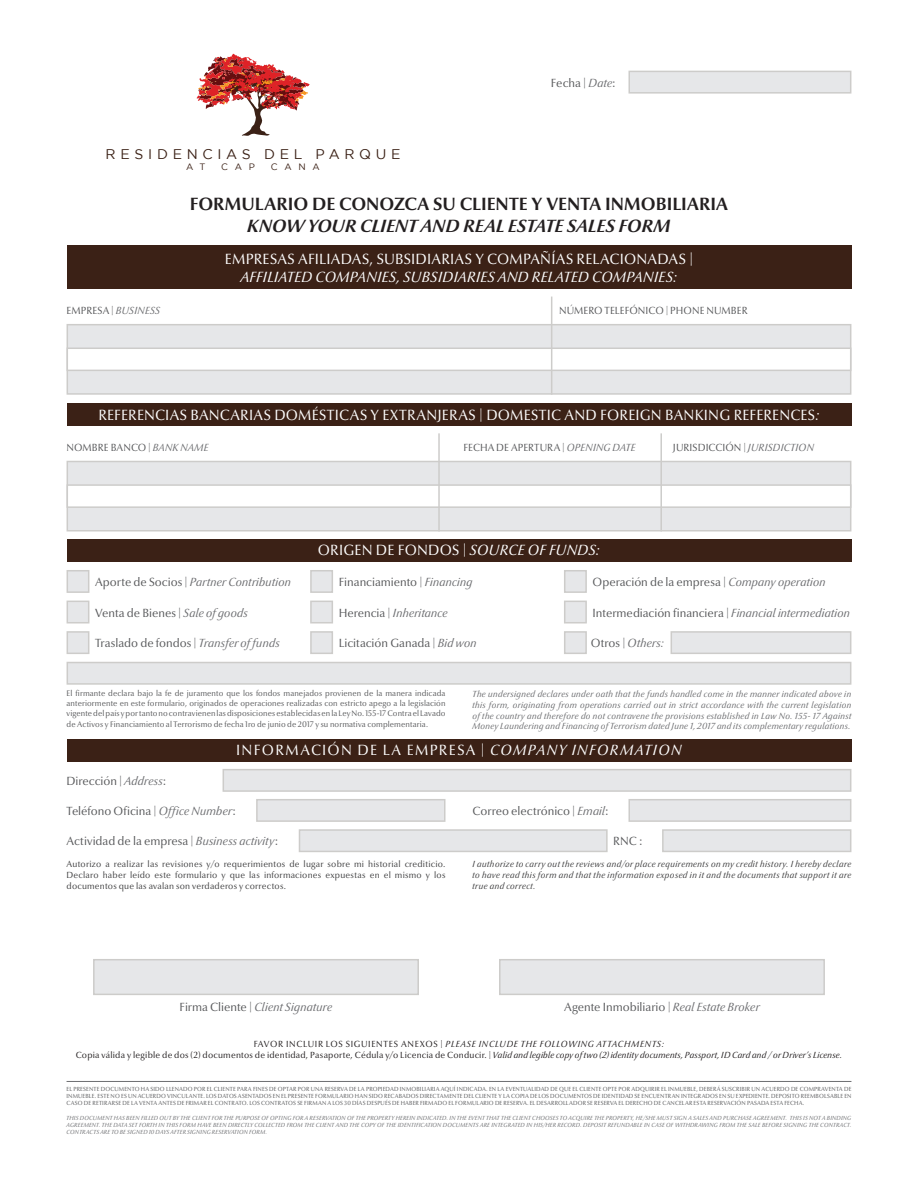
<style>
.page{position:relative;width:918px;height:1188px;background:#fff}
.page>*{position:absolute;margin:0;border:0;box-sizing:border-box;transform-origin:0 0}
.t1{font:700 18px "Optima Nova LT";color:#231f20}
.t2{font:italic 700 18px "Optima Nova LT";letter-spacing:.005em;color:#231f20}
.t3{font:15px "Optima Nova LT";letter-spacing:.02em;color:#fff}
.t4{font:italic 15px "Optima Nova LT";letter-spacing:.015em;color:#fff}
.t5{font:15px "Optima Nova LT";letter-spacing:.09em;color:#fff}
.t6{font:13.95px "Gotham";letter-spacing:.335em;color:#3b2116}
.t7{font:12px "Optima Nova LT";color:#57585a}
.t8{font:italic 12px "Optima Nova LT";letter-spacing:.005em;color:#6c6d70}
.t9{font:10.5px "Optima Nova LT";letter-spacing:.005em;color:#57585a;scale:.96 1}
.t10{font:9.3px "Gotham";letter-spacing:.73em;color:#3b2116}
.t11{font:italic 9px/10.8px "Optima Nova LT";letter-spacing:.025em;color:#6c6d70;text-align:justify}
.t12{font:9px/10.8px "Optima Nova LT";letter-spacing:.025em;color:#231f20;text-align:center}
.t13{font:9px/10.8px "Optima Nova LT";letter-spacing:.025em;color:#3e3e3f;text-align:justify}
.t14{font:italic 9px/10.8px "Optima Nova LT";letter-spacing:.035em;color:#3e3e3f;text-align:justify}
.t15{font:8.25px/9.9px "Optima Nova LT";letter-spacing:.015em;color:#57585a;text-align:justify;scale:.95 1}
.t16{font:6px/7.2px "Optima Nova LT";letter-spacing:.025em;color:#57585a;text-align:justify;scale:.96 1}
.t17{font:italic 6px/7.2px "Optima Nova LT";letter-spacing:.025em;color:#6c6d70;text-align:justify;scale:.96 1}
.s1{font-style:italic;color:#6c6d70}
.s2{font-style:italic}
.s3{font-style:normal;color:#57585a}
</style>
<div class="page">
<div style="left:499px;top:959px;width:326px;height:36px;background:#e6e7e9;border:2px solid #cdccca"></div>
<div style="left:93px;top:959px;width:326px;height:36px;background:#e6e7e9;border:2px solid #cdccca"></div>
<hr style="left:67px;top:1081px;width:784px;height:1px;background:#6c6d70">
<div style="left:67px;top:245px;width:784px;height:44px;background:#3b2116"></div>
<div style="left:67px;top:324px;width:784px;height:71px;background:#e6e7e9;border:2px solid #cdccca"></div>
<div style="left:67px;top:348px;width:784px;height:23px;background:#fff;border:2px solid #cdccca"></div>
<hr style="left:551px;top:297px;width:1px;height:98px;background:#cdccca">
<div style="left:67px;top:403px;width:784px;height:22px;background:#3b2116"></div>
<div style="left:67px;top:461px;width:784px;height:71px;background:#e6e7e9;border:2px solid #cdccca"></div>
<div style="left:67px;top:484px;width:784px;height:24px;background:#fff;border:2px solid #cdccca"></div>
<hr style="left:660px;top:433px;width:2px;height:99px;background:#cdccca">
<hr style="left:438px;top:433px;width:2px;height:99px;background:#cdccca">
<div style="left:67px;top:539px;width:784px;height:23px;background:#3b2116"></div>
<div style="left:67px;top:570px;width:22px;height:23px;background:#e6e7e9;border:2px solid #cdccca"></div>
<div style="left:67px;top:601px;width:22px;height:22px;background:#e6e7e9;border:2px solid #cdccca"></div>
<div style="left:67px;top:631px;width:22px;height:23px;background:#e6e7e9;border:2px solid #cdccca"></div>
<div style="left:310px;top:570px;width:23px;height:23px;background:#e6e7e9;border:2px solid #cdccca"></div>
<div style="left:310px;top:601px;width:23px;height:22px;background:#e6e7e9;border:2px solid #cdccca"></div>
<div style="left:310px;top:631px;width:23px;height:23px;background:#e6e7e9;border:2px solid #cdccca"></div>
<div style="left:564px;top:570px;width:23px;height:23px;background:#e6e7e9;border:2px solid #cdccca"></div>
<div style="left:564px;top:601px;width:23px;height:22px;background:#e6e7e9;border:2px solid #cdccca"></div>
<div style="left:671px;top:631px;width:180px;height:23px;background:#e6e7e9;border:2px solid #cdccca"></div>
<div style="left:67px;top:662px;width:784px;height:23px;background:#e6e7e9;border:2px solid #cdccca"></div>
<div style="left:564px;top:631px;width:23px;height:23px;background:#e6e7e9;border:2px solid #cdccca"></div>
<div style="left:256px;top:799px;width:190px;height:23px;background:#e6e7e9;border:2px solid #cdccca"></div>
<div style="left:628px;top:799px;width:223px;height:23px;background:#e6e7e9;border:2px solid #cdccca"></div>
<div style="left:299px;top:829px;width:309px;height:23px;background:#e6e7e9;border:2px solid #cdccca"></div>
<div style="left:662px;top:829px;width:189px;height:23px;background:#e6e7e9;border:2px solid #cdccca"></div>
<div style="left:223px;top:769px;width:628px;height:23px;background:#e6e7e9;border:2px solid #cdccca"></div>
<div style="left:67px;top:740px;width:784px;height:22px;background:#3b2116"></div>
<div style="left:628px;top:71px;width:223px;height:23px;background:#e6e7e9;border:2px solid #cdccca"></div>
<svg style="left:197px;top:54px;width:113px;height:82px"></svg>
<h3 class="t6" style="left:106px;top:147px;width:296px">RESIDENCIAS DEL PARQUE</h3>
<h3 class="t10" style="left:186px;top:162px;width:21px">A T</h3>
<h3 class="t10" style="left:221px;top:162px;width:35px">CAP</h3>
<h3 class="t10" style="left:271px;top:162px;width:51px">CANA</h3>
<h3 class="t7" style="left:551px;top:76px;width:66px">Fecha | <span class="s1">Date</span>:</h3>
<h1 class="t1" style="left:190px;top:194px;width:540px">FORMULARIO DE CONOZCA SU CLIENTE Y VENTA INMOBILIARIA</h1>
<h1 class="t2" style="left:247px;top:215px;width:425px">KNOW YOUR CLIENT AND REAL ESTATE SALES FORM</h1>
<h2 class="t3" style="left:225px;top:250px;width:470px">EMPRESAS AFILIADAS, SUBSIDIARIAS Y COMPAÑÍAS RELACIONADAS |</h2>
<h2 class="t4" style="left:241px;top:268px;width:438px">AFFILIATED COMPANIES, SUBSIDIARIES AND RELATED COMPANIES:</h2>
<h3 class="t9" style="left:67px;top:305px;width:99px">EMPRESA | <span class="s1">BUSINESS</span></h3>
<h3 class="t9" style="left:559px;top:305px;width:198px">NÚMERO TELEFÓNICO | PHONE NUMBER</h3>
<h2 class="t3" style="left:98px;top:406px;width:723px">REFERENCIAS BANCARIAS DOMÉSTICAS Y EXTRANJERAS | DOMESTIC AND FOREIGN BANKING REFERENCES<span class="s2">:</span></h2>
<h3 class="t9" style="left:67px;top:441px;width:149px">NOMBRE BANCO | <span class="s1">BANK NAME</span></h3>
<h3 class="t9" style="left:464px;top:441px;width:181px">FECHA DE APERTURA | <span class="s1">OPENING DATE</span></h3>
<h3 class="t9" style="left:673px;top:441px;width:148px">JURISDICCIÓN | <span class="s1">JURISDICTION</span></h3>
<h3 class="t8" style="left:95px;top:575px;width:197px"><span class="s3">Aporte de Socios |</span> Partner Contribution</h3>
<h3 class="t7" style="left:95px;top:606px;width:154px">Venta de Bienes | <span class="s1">Sale of goods</span></h3>
<h3 class="t7" style="left:95px;top:636px;width:186px">Traslado de fondos | <span class="s1">Transfer of funds</span></h3>
<h2 class="t3" style="left:318px;top:541px;width:284px">ORIGEN DE FONDOS | <span class="s2">SOURCE OF FUNDS:</span></h2>
<h3 class="t7" style="left:339px;top:575px;width:135px">Financiamiento | <span class="s1">Financing</span></h3>
<h3 class="t8" style="left:339px;top:606px;width:111px"><span class="s3">Herencia |</span> Inheritance</h3>
<h3 class="t7" style="left:339px;top:636px;width:140px">Licitación Ganada | <span class="s1">Bid won</span></h3>
<h3 class="t7" style="left:593px;top:575px;width:235px">Operación de la empresa | <span class="s1">Company operation</span></h3>
<h3 class="t7" style="left:593px;top:606px;width:259px">Intermediación financiera | <span class="s1">Financial intermediation</span></h3>
<h3 class="t8" style="left:591px;top:636px;width:75px"><span class="s3">Otros |</span> Others:</h3>
<p class="t15" style="left:67px;top:689px;width:400px">El firmante declara bajo la fe de juramento que los fondos manejados provienen de la manera indicada anteriormente en este formulario, originados de operaciones realizadas con estricto apego a la legislación vigente del país y por tanto no contravienen las disposiciones establecidas en la Ley No. 155-17 Contra el Lavado</p>
<h3 class="t15" style="left:67px;top:719px;width:382px">de Activos y Financiamiento al Terrorismo de fecha 1ro de junio de 2017 y su normativa complementaria.</h3>
<p class="t11" style="left:472px;top:689px;width:380px">The undersigned declares under oath that the funds handled come in the manner indicated above in this form, originating from operations carried out in strict accordance with the current legislation of the country and therefore do not contravene the provisions established in Law No. 155- 17 Against Money Laundering and Financing of Terrorism dated June 1, 2017 and its complementary regulations.</p>
<h2 class="t5" style="left:236px;top:741px;width:447px">INFORMACIÓN DE LA EMPRESA | <span class="s2">COMPANY INFORMATION</span></h2>
<h3 class="t7" style="left:67px;top:774px;width:101px">Dirección | <span class="s1">Address</span>:</h3>
<h3 class="t7" style="left:67px;top:804px;width:171px">Teléfono Oficina | <span class="s1">Office Number</span>:</h3>
<h3 class="t7" style="left:472px;top:804px;width:138px">Correo electrónico | <span class="s1">Email</span>:</h3>
<h3 class="t7" style="left:67px;top:834px;width:213px">Actividad de la empresa | <span class="s1">Business activity</span>:</h3>
<h3 class="t7" style="left:613px;top:834px;width:31px">RNC :</h3>
<p class="t13" style="left:67px;top:859px;width:380px">Autorizo a realizar las revisiones y/o requerimientos de lugar sobre mi historial crediticio.<br>Declaro haber leído este formulario y que las informaciones expuestas en el mismo y los documentos que las avalan son verdaderos y correctos.</p>
<h3 class="t14" style="left:472px;top:859px;width:380px">I authorize to carry out the reviews and/or place requirements on my credit history. I hereby declare to have read this form and that the information exposed in it and the documents that support it are true and correct.</h3>
<h3 class="t8" style="left:180px;top:1000px;width:154px"><span class="s3">Firma Cliente |</span> Client Signature</h3>
<h3 class="t7" style="left:564px;top:1000px;width:197px">Agente Inmobiliario | <span class="s1">Real Estate Broker</span></h3>
<p class="t12" style="left:76px;top:1039px;width:768px">FAVOR INCLUIR LOS SIGUIENTES ANEXOS | <span class="s2">PLEASE INCLUDE THE FOLLOWING ATTACHMENTS:<br></span>Copia válida y legible de dos (2) documentos de identidad, Pasaporte, Cédula y/o Licencia de Conducir. | <span class="s2">Valid and legible copy of two (2) identity documents, Passport, ID Card and / or Driver’s License.</span></p>
<p class="t16" style="left:67px;top:1085px;width:819px">EL PRESENTE DOCUMENTO HA SIDO LLENADO POR EL CLIENTE PARA FINES DE OPTAR POR UNA RESERVA DE LA PROPIEDAD INMOBILIARIA AQUÍ INDICADA. EN LA EVENTUALIDAD DE QUE EL CLIENTE OPTE POR ADQUIRIR EL INMUEBLE, DEBERÁ SUSCRIBIR UN ACUERDO DE COMPRAVENTA DE INMUEBLE. ESTE NO ES UN ACUERDO VINCULANTE. LOS DATOS ASENTADOS EN EL PRESENTE FORMULARIO HAN SIDO RECABADOS DIRECTAMENTE DEL CLIENTE Y LA COPIA DE LOS DOCUMENTOS DE IDENTIDAD SE ENCUENTRAN INTEGRADOS EN SU EXPEDIENTE. DEPOSITO REEMBOLSABLE EN CASO DE RETIRARSE DE LA VENTA ANTES DE FRIMAR EL CONTRATO. LOS CONTRATOS SE FIRMAN A LOS 30 DÍAS DESPUÉS DE HABER FIRMADO EL FORMULARIO DE RESERVA. EL DESARROLLADOR SE RESERVA EL DERECHO DE CANCELAR ESTA RESERVACIÓN PASADA ESTA FECHA.</p>
<p class="t17" style="left:67px;top:1114px;width:819px">THIS DOCUMENT HAS BEEN FILLED OUT BY THE CLIENT FOR THE PURPOSE OF OPTING FOR A RESERVATION OF THE PROPERTY HEREIN INDICATED. IN THE EVENT THAT THE CLIENT CHOOSES TO ACQUIRE THE PROPERTY, HE/SHE MUST SIGN A SALES AND PURCHASE AGREEMENT. THIS IS NOT A BINDING AGREEMENT. THE DATA SET FORTH IN THIS FORM HAVE BEEN DIRECTLY COLLECTED FROM THE CLIENT AND THE COPY OF THE IDENTIFICATION DOCUMENTS ARE INTEGRATED IN HIS/HER RECORD. DEPOSIT REFUNDABLE IN CASE OF WITHDRAWING FROM THE SALE BEFORE SIGNING THE CONTRACT.<br>CONTRACTS ARE TO BE SIGNED 10 DAYS AFTER SIGNING RESERVATION FORM.</p>
</div>
